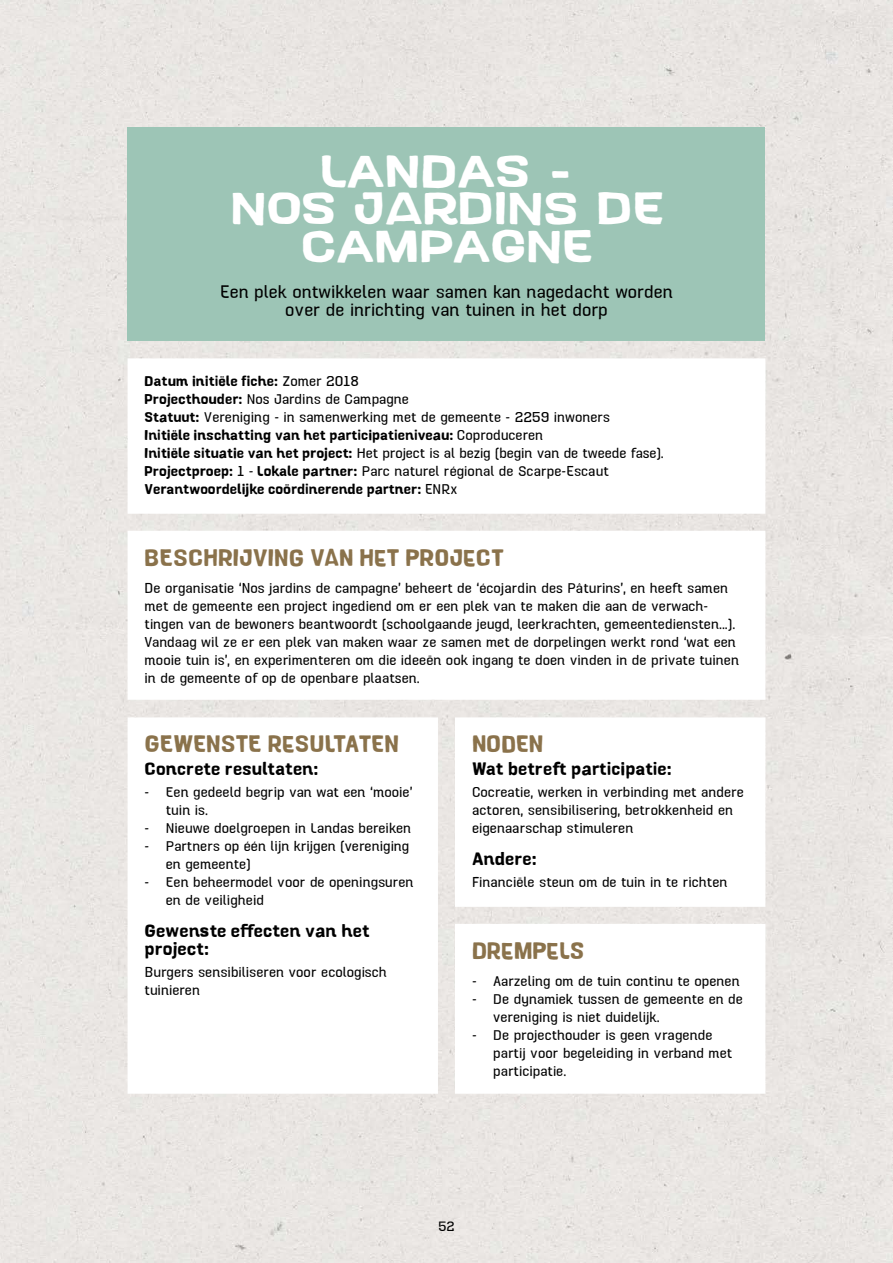
<style>
.page{position:relative;width:893px;height:1263px;background:#e9e6e3}
.page>*{position:absolute;margin:0;border:0;box-sizing:border-box;transform-origin:0 0}
.t1{font:700 expanded 45px/37.5px "Hawkes";color:#fff;text-align:center}
.t2{font:700 24px "Hawkes";color:#8a724b}
.t3{font:500 18px/18px "Hawkes";color:#000;text-align:center}
.t4{font:700 18px/18px "Hawkes";color:#000}
.t5{font:500 14.25px/18px "Hawkes";color:#000}
.t6{font:700 14.25px/18px "Hawkes";color:#000}
.t7{font:500 13.5px "Hawkes";color:#000}
.s1{font-weight:500}
</style>
<div class="page">
<div style="left:128px;top:128px;width:637px;height:213px;background:#9dc5b6"></div>
<svg style="left:128px;top:358px;width:637px;height:736px"></svg>
<h1 class="t1" style="left:230px;top:152px;width:434px">LANDAS -<br>NOS JARDINS DE<br>CAMPAGNE</h1>
<p class="t3" style="left:220px;top:282px;width:454px">Een plek ontwikkelen waar samen kan nagedacht worden over de inrichting van tuinen in het dorp</p>
<p class="t6" style="left:145px;top:371px;width:521px">Datum initiële fiche: <span class="s1">Zomer 2018<br></span>Projecthouder: <span class="s1">Nos Jardins de Campagne<br></span>Statuut: <span class="s1">Vereniging - in samenwerking met de gemeente - 2259 inwoners<br></span>Initiële inschatting van het participatieniveau: <span class="s1">Coproduceren<br></span>Initiële situatie van het project: <span class="s1">Het project is al bezig (begin van de tweede fase).<br></span>Projectproep: <span class="s1">1 -</span> Lokale partner: <span class="s1">Parc naturel régional de Scarpe-Escaut </span>Verantwoordelijke coördinerende partner: <span class="s1">ENRx</span></p>
<h2 class="t2" style="left:145px;top:538px;width:361px">BESCHRIJVING VAN HET PROJECT</h2>
<p class="t5" style="left:145px;top:578px;width:596px">De organisatie ‘Nos jardins de campagne’ beheert de ‘écojardin des Pâturins’, en heeft samen met de gemeente een project ingediend om er een plek van te maken die aan de verwach&shy;tingen van de bewoners beantwoordt (schoolgaande jeugd, leerkrachten, gemeentediensten...).<br>Vandaag wil ze er een plek van maken waar ze samen met de dorpelingen werkt rond ‘wat een mooie tuin is’, en experimenteren om die ideeën ook ingang te doen vinden in de private tuinen in de gemeente of op de openbare plaatsen.</p>
<h2 class="t2" style="left:145px;top:725px;width:256px">GEWENSTE RESULTATEN</h2>
<p class="t4" style="left:145px;top:759px;width:175px">Concrete resultaten:</p>
<p class="t5" style="left:166px;top:783px;width:248px;text-indent:-21px">- Een gedeeld begrip van wat een ‘mooie’ tuin is.</p>
<p class="t5" style="left:145px;top:819px;width:268px">- Nieuwe doelgroepen in Landas bereiken</p>
<p class="t5" style="left:166px;top:837px;width:245px;text-indent:-21px">- Partners op één lijn krijgen (vereniging en gemeente)</p>
<p class="t5" style="left:166px;top:873px;width:249px;text-indent:-21px">- Een beheermodel voor de openingsuren en de veiligheid</p>
<p class="t4" style="left:145px;top:921px;width:226px">Gewenste effecten van het project:</p>
<p class="t5" style="left:145px;top:963px;width:244px">Burgers sensibiliseren voor ecologisch tuinieren</p>
<h2 class="t2" style="left:472px;top:725px;width:73px">NODEN</h2>
<p class="t4" style="left:472px;top:759px;width:201px">Wat betreft participatie:</p>
<p class="t5" style="left:472px;top:783px;width:273px">Cocreatie, werken in verbinding met andere actoren, sensibilisering, betrokkenheid en eigenaarschap stimuleren</p>
<p class="t4" style="left:472px;top:849px;width:66px">Andere:</p>
<p class="t5" style="left:472px;top:873px;width:257px">Financiële steun om de tuin in te richten</p>
<h2 class="t2" style="left:472px;top:931px;width:114px">DREMPELS</h2>
<p class="t5" style="left:472px;top:971px;width:269px">- Aarzeling om de tuin continu te openen</p>
<p class="t5" style="left:493px;top:989px;width:251px;text-indent:-21px">- De dynamiek tussen de gemeente en de vereniging is niet duidelijk.</p>
<p class="t5" style="left:493px;top:1025px;width:240px;text-indent:-21px">- De projecthouder is geen vragende partij voor begeleiding in verband met participatie.</p>
<p class="t7" style="left:438px;top:1216px;width:18px">52</p>
</div>
